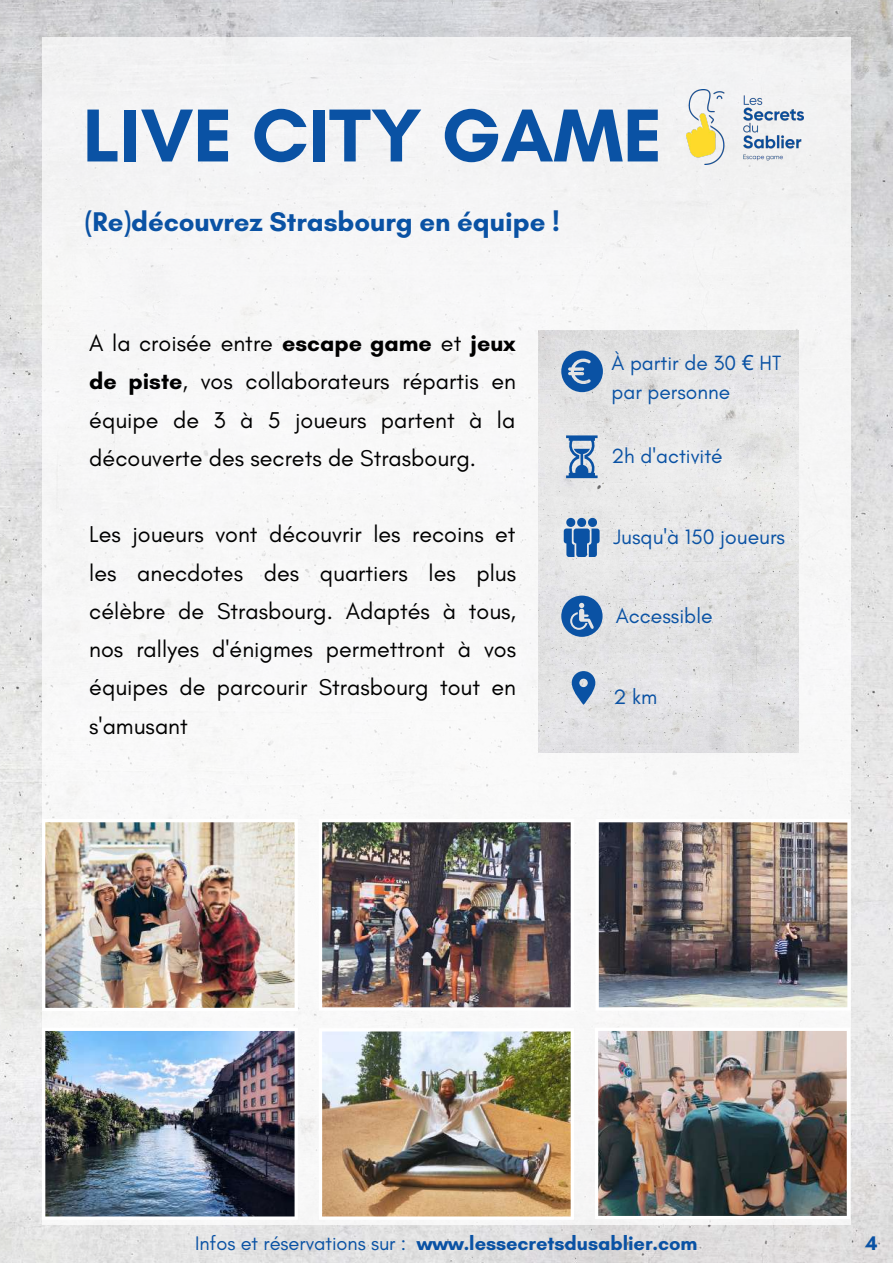
<style>
.page{position:relative;width:893px;height:1264px;background:#fff}
.page>*{position:absolute;margin:0;border:0;box-sizing:border-box;transform-origin:0 0}
.t1{font:700 76.35px "Glacial Indifference";color:#0a52a4}
.t2{font:700 27.6px "Glacial Indifference";letter-spacing:-.005em;color:#0a52a4}
.t3{font:23.25px/38.2px "Glacial Indifference";color:#000;text-align:justify}
.t4{font:21.15px "Glacial Indifference";color:#0a52a4}
.t5{font:21px/29.2px "Glacial Indifference";color:#0a52a4}
.t6{font:700 20.1px "Glacial Indifference";letter-spacing:-.005em;color:#0a52a4}
.s1{font-weight:700}
.s2{font-family:"Noto Sans"}
.s3{font-weight:400}
</style>
<div class="page">
<img style="left:0;top:0;width:892px;height:1262px">
<div style="left:42px;top:38px;width:808px;height:1186px;background:#f7f7f7"></div>
<img style="left:538px;top:331px;width:260px;height:421px">
<svg style="left:566px;top:435px;width:31px;height:43px"></svg>
<svg style="left:563px;top:518px;width:36px;height:39px"></svg>
<svg style="left:561px;top:350px;width:42px;height:42px;background:#5886ba"></svg>
<div style="left:561px;top:595px;width:41px;height:42px;background:#0a52a4;border-radius:50%"></div>
<svg style="left:570px;top:603px;width:23px;height:27px"></svg>
<img style="left:687px;top:89px;width:116px;height:76px">
<img style="left:45px;top:822px;width:250px;height:186px">
<img style="left:598px;top:822px;width:250px;height:186px">
<img style="left:322px;top:822px;width:249px;height:186px">
<img style="left:45px;top:1031px;width:250px;height:186px">
<img style="left:598px;top:1031px;width:249px;height:185px">
<img style="left:322px;top:1031px;width:249px;height:186px">
<svg style="left:571px;top:671px;width:24px;height:33px"></svg>
<h1 class="t1" style="left:83px;top:89px;width:581px">LIVE CITY GAME</h1>
<p class="t2" style="left:85px;top:205px;width:476px">(Re)découvrez Strasbourg en équipe !</p>
<p class="t3" style="left:89px;top:324px;width:428px">A la croisée entre <span class="s1">escape game</span> et <span class="s1">jeux de piste</span>, vos collaborateurs répartis en équipe de 3 à 5 joueurs partent à la découverte des secrets de Strasbourg.</p>
<p class="t3" style="left:89px;top:515px;width:428px">Les joueurs vont découvrir les recoins et les anecdotes des quartiers les plus célèbre de Strasbourg. Adaptés à tous, nos rallyes d'énigmes permettront à vos équipes de parcourir Strasbourg tout en s'amusant</p>
<p class="t5" style="left:611px;top:348px;width:171px">À partir de 30 <span class="s2">€</span> HT par personne</p>
<p class="t5" style="left:611px;top:441px;width:113px">2h d'activité</p>
<p class="t4" style="left:613px;top:524px;width:173px">Jusqu'à 150 joueurs</p>
<p class="t4" style="left:615px;top:603px;width:98px">Accessible</p>
<p class="t4" style="left:613px;top:683px;width:45px">2 km</p>
<p class="t6" style="left:195px;top:1230px;width:504px"><span class="s3">Infos et réservations sur :</span> www.lessecretsdusablier.com</p>
<p class="t6" style="left:865px;top:1230px;width:14px">4</p>
</div>
